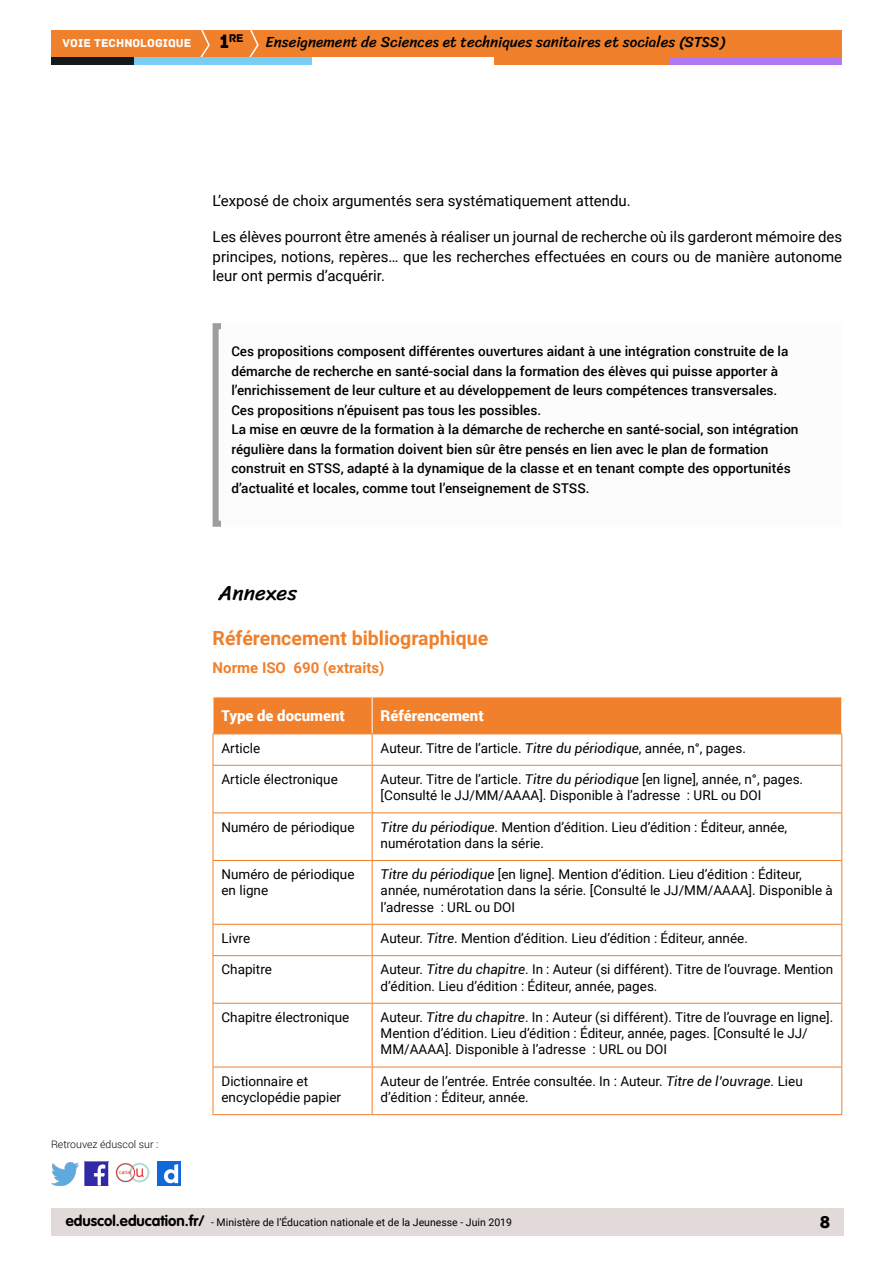
<style>
.page{position:relative;width:893px;height:1263px;background:#fff}
.page>*{position:absolute;margin:0;border:0;box-sizing:border-box;transform-origin:0 0}
.t1{font:21px "Sriracha";color:#000}
.t2{font:700 19.5px "Roboto";color:#f0802b}
.t3{font:18px "Archive";color:#000}
.t4{font:15px/19.5px "Roboto";color:#000;text-align:justify}
.t5{font:15px "Sriracha";color:#000}
.t6{font:900 15px "Roboto";color:#fff}
.t7{font:700 15px "Roboto";color:#f0802b}
.t8{font:13.5px/16.2px "Roboto";color:#000}
.t9{font:500 13.5px/19.5px "Roboto";color:#000}
.t10{font:12px "Archive";color:#fff}
.t11{font:11.85px "Archive";color:#000}
.t12{font:10.5px "Roboto";color:#000}
.t13{font:300 10.5px "Roboto";color:#000}
.s1{font-size:20.4px}
.s2{font-style:italic}
.s3{font-family:"VAG Rounded Std";font-weight:700;font-size:15px}
</style>
<div class="page">
<div style="left:51px;top:1209px;width:792px;height:27px;background:#e1dad8"></div>
<img style="left:85px;top:1162px;width:23px;height:23px">
<img style="left:51px;top:1163px;width:28px;height:22px">
<img style="left:158px;top:1162px;width:22px;height:23px">
<img style="left:115px;top:1162px;width:35px;height:21px">
<div style="left:51px;top:30px;width:791px;height:27px;background:#f0802b"></div>
<svg style="left:200px;top:30px;width:10px;height:27px"></svg>
<svg style="left:249px;top:30px;width:10px;height:27px"></svg>
<div style="left:133px;top:57px;width:179px;height:8px;background:#79cdf4"></div>
<div style="left:51px;top:57px;width:82px;height:8px;background:#141a1c"></div>
<div style="left:667px;top:57px;width:175px;height:8px;background:#b078f2"></div>
<div style="left:494px;top:57px;width:175px;height:8px;background:#f0802b"></div>
<div style="left:214px;top:697px;width:627px;height:36px;background:#f0802b"></div>
<svg style="left:214px;top:734px;width:627px;height:380px"></svg>
<hr style="left:372px;top:697px;width:1px;height:36px;background:#fff">
<hr style="left:372px;top:734px;width:1px;height:31px;background:#f0802b">
<hr style="left:213px;top:765px;width:159px;height:1px;background:#f0802b">
<hr style="left:372px;top:765px;width:470px;height:1px;background:#f0802b">
<hr style="left:372px;top:766px;width:1px;height:46px;background:#f0802b">
<hr style="left:213px;top:812px;width:159px;height:1px;background:#f0802b">
<hr style="left:372px;top:812px;width:470px;height:1px;background:#f0802b">
<hr style="left:372px;top:813px;width:1px;height:47px;background:#f0802b">
<hr style="left:213px;top:860px;width:159px;height:1px;background:#f0802b">
<hr style="left:372px;top:860px;width:470px;height:1px;background:#f0802b">
<hr style="left:372px;top:861px;width:1px;height:63px;background:#f0802b">
<hr style="left:213px;top:924px;width:159px;height:1px;background:#f0802b">
<hr style="left:372px;top:924px;width:470px;height:1px;background:#f0802b">
<hr style="left:372px;top:925px;width:1px;height:30px;background:#f0802b">
<hr style="left:213px;top:955px;width:159px;height:1px;background:#f0802b">
<hr style="left:372px;top:955px;width:470px;height:1px;background:#f0802b">
<hr style="left:372px;top:956px;width:1px;height:47px;background:#f0802b">
<hr style="left:213px;top:1003px;width:159px;height:1px;background:#f0802b">
<hr style="left:372px;top:1003px;width:470px;height:1px;background:#f0802b">
<hr style="left:372px;top:1003px;width:1px;height:64px;background:#f0802b">
<hr style="left:213px;top:1067px;width:159px;height:1px;background:#f0802b">
<hr style="left:372px;top:1067px;width:470px;height:1px;background:#f0802b">
<hr style="left:372px;top:1067px;width:1px;height:47px;background:#f0802b">
<hr style="left:213px;top:1114px;width:159px;height:1px;background:#f0802b">
<hr style="left:372px;top:1114px;width:470px;height:1px;background:#f0802b">
<hr style="left:213px;top:733px;width:159px;height:1px;background:#f0802b">
<hr style="left:213px;top:734px;width:1px;height:31px;background:#f0802b">
<hr style="left:372px;top:733px;width:470px;height:1px;background:#f0802b">
<hr style="left:841px;top:734px;width:1px;height:31px;background:#f0802b">
<hr style="left:213px;top:766px;width:1px;height:46px;background:#f0802b">
<hr style="left:841px;top:766px;width:1px;height:46px;background:#f0802b">
<hr style="left:213px;top:813px;width:1px;height:47px;background:#f0802b">
<hr style="left:841px;top:813px;width:1px;height:47px;background:#f0802b">
<hr style="left:213px;top:861px;width:1px;height:63px;background:#f0802b">
<hr style="left:841px;top:861px;width:1px;height:63px;background:#f0802b">
<hr style="left:213px;top:925px;width:1px;height:30px;background:#f0802b">
<hr style="left:841px;top:925px;width:1px;height:30px;background:#f0802b">
<hr style="left:213px;top:956px;width:1px;height:47px;background:#f0802b">
<hr style="left:841px;top:956px;width:1px;height:47px;background:#f0802b">
<hr style="left:213px;top:1003px;width:1px;height:64px;background:#f0802b">
<hr style="left:841px;top:1003px;width:1px;height:64px;background:#f0802b">
<hr style="left:213px;top:1067px;width:1px;height:47px;background:#f0802b">
<hr style="left:841px;top:1067px;width:1px;height:47px;background:#f0802b">
<p class="t11" style="left:220px;top:31px;width:25px"><span class="s1">1</span>re</p>
<p class="t10" style="left:63px;top:36px;width:130px">VOIE TECHNOLOGIQUE</p>
<p class="t5" style="left:265px;top:33px;width:461px">Enseignement de Sciences et techniques sanitaires et sociales (STSS)</p>
<p class="t4" style="left:213px;top:190px;width:420px">L’exposé de choix argumentés sera systématiquement attendu.</p>
<p class="t4" style="left:213px;top:227px;width:631px">Les élèves pourront être amenés à réaliser un journal de recherche où ils garderont mémoire des principes, notions, repères… que les recherches effectuées en cours ou de manière autonome leur ont permis d’acquérir.</p>
<p class="t9" style="left:231px;top:341px;width:569px">Ces propositions composent différentes ouvertures aidant à une intégration construite de la démarche de recherche en santé-social dans la formation des élèves qui puisse apporter à l’enrichissement de leur culture et au développement de leurs compétences transversales.<br>Ces propositions n’épuisent pas tous les possibles.<br>La mise en œuvre de la formation à la démarche de recherche en santé-social, son intégration régulière dans la formation doivent bien sûr être pensés en lien avec le plan de formation construit en STSS, adapté à la dynamique de la classe et en tenant compte des opportunités d’actualité et locales, comme tout l’enseignement de STSS.</p>
<p class="t13" style="left:51px;top:1137px;width:109px">Retrouvez éduscol sur :</p>
<h1 class="t1" style="left:219px;top:580px;width:80px">Annexes</h1>
<h2 class="t2" style="left:213px;top:624px;width:277px">Référencement bibliographique</h2>
<p class="t7" style="left:213px;top:657px;width:173px">Norme ISO 690 (extraits)</p>
<p class="t6" style="left:221px;top:705px;width:125px">Type de document</p>
<p class="t6" style="left:381px;top:705px;width:105px">Référencement</p>
<p class="t8" style="left:221px;top:739px;width:40px">Article</p>
<p class="t8" style="left:381px;top:739px;width:367px">Auteur. Titre de l’article. <span class="s2">Titre du périodique</span>, année, n°, pages.</p>
<p class="t8" style="left:221px;top:770px;width:118px">Article électronique</p>
<p class="t8" style="left:381px;top:770px;width:424px">Auteur. Titre de l’article. <span class="s2">Titre du périodique</span> [en ligne], année, n°, pages. [Consulté le JJ/MM/AAAA]. Disponible à l’adresse : URL ou DOI</p>
<p class="t8" style="left:221px;top:818px;width:135px">Numéro de périodique</p>
<p class="t8" style="left:381px;top:818px;width:408px"><span class="s2">Titre du périodique</span>. Mention d’édition. Lieu d’édition : Éditeur, année, numérotation dans la série.</p>
<p class="t8" style="left:221px;top:866px;width:135px">Numéro de périodique en ligne</p>
<p class="t8" style="left:381px;top:866px;width:454px"><span class="s2">Titre du périodique</span> [en ligne]. Mention d’édition. Lieu d’édition : Éditeur, année, numérotation dans la série. [Consulté le JJ/MM/AAAA]. Disponible à l’adresse : URL ou DOI</p>
<p class="t8" style="left:221px;top:929px;width:30px">Livre</p>
<p class="t8" style="left:381px;top:929px;width:369px">Auteur. <span class="s2">Titre</span>. Mention d’édition. Lieu d’édition : Éditeur, année.</p>
<p class="t8" style="left:221px;top:961px;width:52px">Chapitre</p>
<p class="t8" style="left:381px;top:961px;width:454px">Auteur. <span class="s2">Titre du chapitre</span>. In : Auteur (si différent). Titre de l’ouvrage. Mention d’édition. Lieu d’édition : Éditeur, année, pages.</p>
<p class="t8" style="left:221px;top:1008px;width:129px">Chapitre électronique</p>
<p class="t8" style="left:381px;top:1008px;width:454px">Auteur. <span class="s2">Titre du chapitre</span>. In : Auteur (si différent). Titre de l’ouvrage en ligne].<br>Mention d’édition. Lieu d’édition : Éditeur, année, pages. [Consulté le JJ/<br>MM/AAAA]. Disponible à l’adresse : URL ou DOI</p>
<p class="t8" style="left:221px;top:1072px;width:121px">Dictionnaire et encyclopédie papier</p>
<p class="t8" style="left:381px;top:1072px;width:424px">Auteur de l’entrée. Entrée consultée. In : Auteur. <span class="s2">Titre de l’ouvrage.</span> Lieu d’édition : Éditeur, année.</p>
<p class="t12" style="left:66px;top:1215px;width:448px"><span class="s3">eduscol.education.fr/</span> - Ministère de l’Éducation nationale et de la Jeunesse - Juin 2019</p>
<h3 class="t3" style="left:820px;top:1211px;width:12px">8</h3>
</div>
